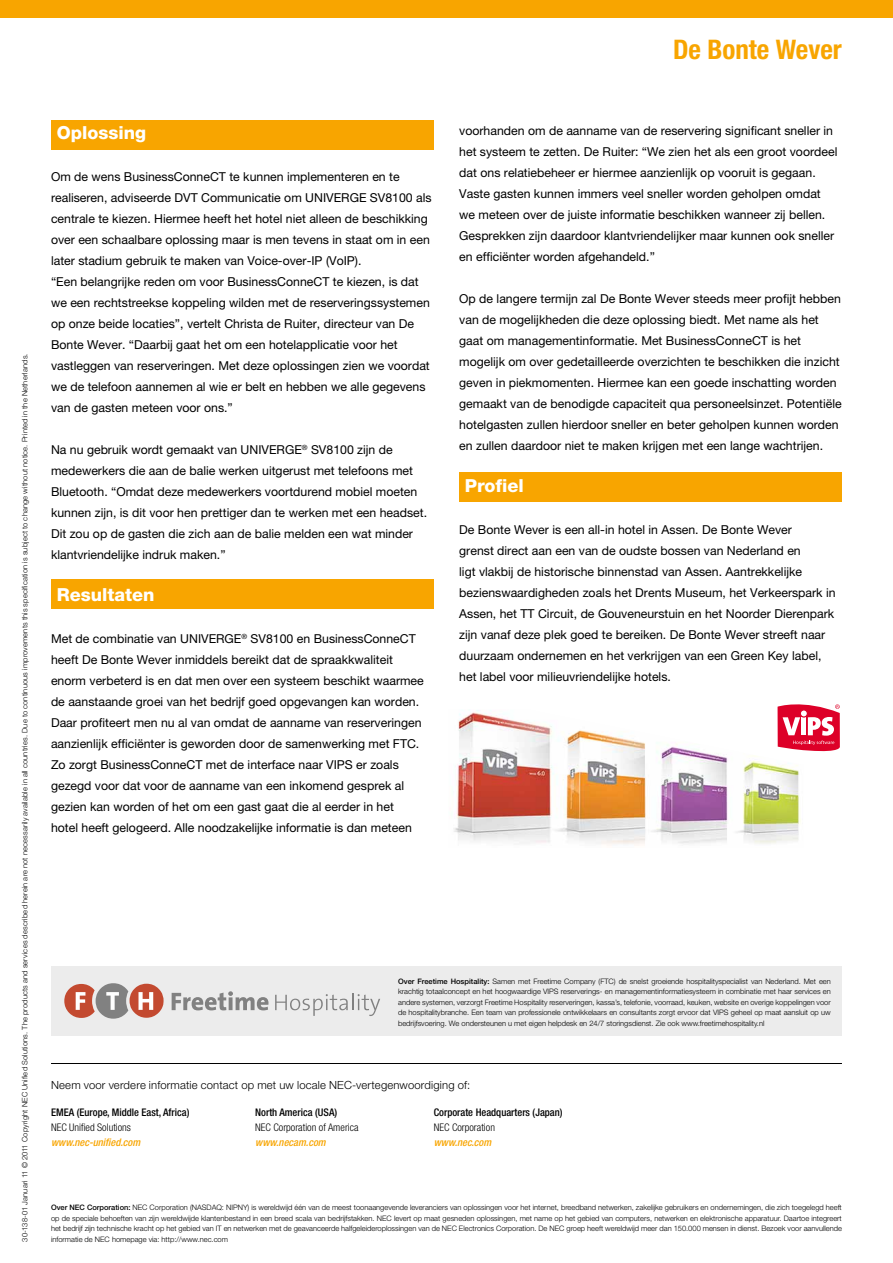
<style>
.page{position:relative;width:893px;height:1263px;background:#fff}
.page>*{position:absolute;margin:0;border:0;box-sizing:border-box;transform-origin:0 0}
.t1{font:700 condensed 27px "Helvetica Neue LT Pro";color:#f8a500}
.t2{font:800 18px "Helvetica Neue LT Pro";color:#fff}
.t3{font:12.3px/21px "Helvetica Neue LT Pro";color:#000}
.t4{font:300 11.25px "Helvetica Neue";letter-spacing:.015em;color:#000}
.t5{font:500 condensed 10.5px "Helvetica Neue";color:#000}
.t6{font:300 condensed 10.5px "Helvetica Neue";color:#000}
.t7{font:italic 500 condensed 10.5px "Helvetica Neue";color:#f8a500}
.t8{font:300 7.5px/10.5px "Helvetica Neue";letter-spacing:.02em;color:#000;text-align:justify}
.s1{font-weight:500}
</style>
<div class="page">
<div style="left:51px;top:966px;width:791px;height:69px;background:#ececec"></div>
<div style="left:459px;top:472px;width:383px;height:30px;background:#f8a500"></div>
<div style="left:0;top:0;width:893px;height:17px;background:#f8a500"></div>
<hr style="left:51px;top:1063px;width:791px;height:1px;background:#000">
<div style="left:51px;top:120px;width:383px;height:30px;background:#f8a500"></div>
<div style="left:51px;top:579px;width:383px;height:30px;background:#f8a500"></div>
<img style="left:454px;top:710px;width:347px;height:135px">
<svg style="left:172px;top:991px;width:96px;height:19px"></svg>
<svg style="left:275px;top:993px;width:105px;height:23px"></svg>
<svg style="left:64px;top:983px;width:100px;height:36px"></svg>
<svg style="left:777px;top:704px;width:63px;height:49px"></svg>
<h1 class="t1" style="left:673px;top:33px;width:170px">De Bonte Wever</h1>
<p class="t8" style="left:19px;top:1242px;width:890px;rotate:-90deg">30-138-01 Januari 11 © 2011 Copyright NEC Unified Solutions. The products and services described herein are not necessarily available in all countries. Due to continuous improvements this specification is subject to change without notice. Printed in the Netherlands.</p>
<h2 class="t2" style="left:57px;top:122px;width:91px">Oplossing</h2>
<p class="t3" style="left:51px;top:166px;width:382px">Om de wens BusinessConneCT te kunnen implementeren en te realiseren, adviseerde DVT Communicatie om UNIVERGE SV8100 als centrale te kiezen. Hiermee heeft het hotel niet alleen de beschikking over een schaalbare oplossing maar is men tevens in staat om in een later stadium gebruik te maken van Voice-over-IP (VoIP).<br>“Een belangrijke reden om voor BusinessConneCT te kiezen, is dat we een rechtstreekse koppeling wilden met de reserveringssystemen op onze beide locaties”, vertelt Christa de Ruiter, directeur van De Bonte Wever. “Daarbij gaat het om een hotelapplicatie voor het vastleggen van reserveringen. Met deze oplossingen zien we voordat we de telefoon aannemen al wie er belt en hebben we alle gegevens van de gasten meteen voor ons.”</p>
<p class="t3" style="left:51px;top:439px;width:378px">Na nu gebruik wordt gemaakt van UNIVERGE<sup>®</sup> SV8100 zijn de medewerkers die aan de balie werken uitgerust met telefoons met Bluetooth. “Omdat deze medewerkers voortdurend mobiel moeten kunnen zijn, is dit voor hen prettiger dan te werken met een headset.<br>Dit zou op de gasten die zich aan de balie melden een wat minder klantvriendelijke indruk maken.”</p>
<h2 class="t2" style="left:57px;top:584px;width:99px">Resultaten</h2>
<p class="t3" style="left:51px;top:628px;width:374px">Met de combinatie van UNIVERGE<sup>®</sup> SV8100 en BusinessConneCT heeft De Bonte Wever inmiddels bereikt dat de spraakkwaliteit enorm verbeterd is en dat men over een systeem beschikt waarmee de aanstaande groei van het bedrijf goed opgevangen kan worden.<br>Daar profiteert men nu al van omdat de aanname van reserveringen aanzienlijk efficiënter is geworden door de samenwerking met FTC.<br>Zo zorgt BusinessConneCT met de interface naar VIPS er zoals gezegd voor dat voor de aanname van een inkomend gesprek al gezien kan worden of het om een gast gaat die al eerder in het hotel heeft gelogeerd. Alle noodzakelijke informatie is dan meteen</p>
<p class="t3" style="left:459px;top:120px;width:380px">voorhanden om de aanname van de reservering significant sneller in het systeem te zetten. De Ruiter: “We zien het als een groot voordeel dat ons relatiebeheer er hiermee aanzienlijk op vooruit is gegaan.<br>Vaste gasten kunnen immers veel sneller worden geholpen omdat we meteen over de juiste informatie beschikken wanneer zij bellen.<br>Gesprekken zijn daardoor klantvriendelijker maar kunnen ook sneller en efficiënter worden afgehandeld.”</p>
<p class="t3" style="left:459px;top:288px;width:384px">Op de langere termijn zal De Bonte Wever steeds meer profijt hebben van de mogelijkheden die deze oplossing biedt. Met name als het gaat om managementinformatie. Met BusinessConneCT is het mogelijk om over gedetailleerde overzichten te beschikken die inzicht geven in piekmomenten. Hiermee kan een goede inschatting worden gemaakt van de benodigde capaciteit qua personeelsinzet. Potentiële hotelgasten zullen hierdoor sneller en beter geholpen kunnen worden en zullen daardoor niet te maken krijgen met een lange wachtrijen.</p>
<h2 class="t2" style="left:465px;top:475px;width:60px">Profiel</h2>
<p class="t3" style="left:459px;top:519px;width:378px">De Bonte Wever is een all-in hotel in Assen. De Bonte Wever<br>grenst direct aan een van de oudste bossen van Nederland en<br>ligt vlakbij de historische binnenstad van Assen. Aantrekkelijke bezienswaardigheden zoals het Drents Museum, het Verkeerspark in Assen, het TT Circuit, de Gouveneurstuin en het Noorder Dierenpark zijn vanaf deze plek goed te bereiken. De Bonte Wever streeft naar duurzaam ondernemen en het verkrijgen van een Green Key label, het label voor milieuvriendelijke hotels.</p>
<p class="t8" style="left:398px;top:976px;width:434px"><span class="s1">Over Freetime Hospitality:</span> Samen met Freetime Company (FTC) de snelst groeiende hospitalityspecialist van Nederland. Met een krachtig totaalconcept en het hoogwaardige VIPS reserverings- en managementinformatiesysteem in combinatie met haar services en andere systemen, verzorgt Freetime Hospitality reserveringen, kassa’s, telefonie, voorraad, keuken, website en overige koppelingen voor de hospitalitybranche. Een team van professionele ontwikkelaars en consultants zorgt ervoor dat VIPS geheel op maat aansluit op uw bedrijfsvoering. We ondersteunen u met eigen helpdesk en 24/7 storingsdienst. Zie ook www.freetimehospitality.nl</p>
<p class="t4" style="left:51px;top:1078px;width:421px">Neem voor verdere informatie contact op met uw locale NEC-vertegenwoordiging of:</p>
<p class="t5" style="left:255px;top:1106px;width:84px">North America (USA)</p>
<p class="t6" style="left:255px;top:1121px;width:105px">NEC Corporation of America</p>
<p class="t7" style="left:255px;top:1136px;width:72px">www.necam.com</p>
<p class="t5" style="left:434px;top:1106px;width:130px">Corporate Headquarters (Japan)</p>
<p class="t6" style="left:434px;top:1121px;width:63px">NEC Corporation</p>
<p class="t7" style="left:434px;top:1136px;width:59px">www.nec.com</p>
<p class="t5" style="left:51px;top:1106px;width:140px">EMEA (Europe, Middle East, Africa)</p>
<p class="t6" style="left:51px;top:1121px;width:82px">NEC Unified Solutions</p>
<p class="t7" style="left:51px;top:1136px;width:91px">www.nec-unified.com</p>
<p class="t8" style="left:51px;top:1202px;width:792px"><span class="s1">Over NEC Corporation:</span> NEC Corporation (NASDAQ: NIPNY) is wereldwijd één van de meest toonaangevende leveranciers van oplossingen voor het internet, breedband netwerken, zakelijke gebruikers en ondernemingen, die zich toegelegd heeft op de speciale behoeften van zijn wereldwijde klantenbestand in een breed scala van bedrijfstakken. NEC levert op maat gesneden oplossingen, met name op het gebied van computers, netwerken en elektronische apparatuur. Daartoe integreert het bedrijf zijn technische kracht op het gebied van IT en netwerken met de geavanceerde halfgeleideroplossingen van de NEC Electronics Corporation. De NEC groep heeft wereldwijd meer dan 150.000 mensen in dienst. Bezoek voor aanvullende informatie de NEC homepage via: http://www.nec.com</p>
</div>
